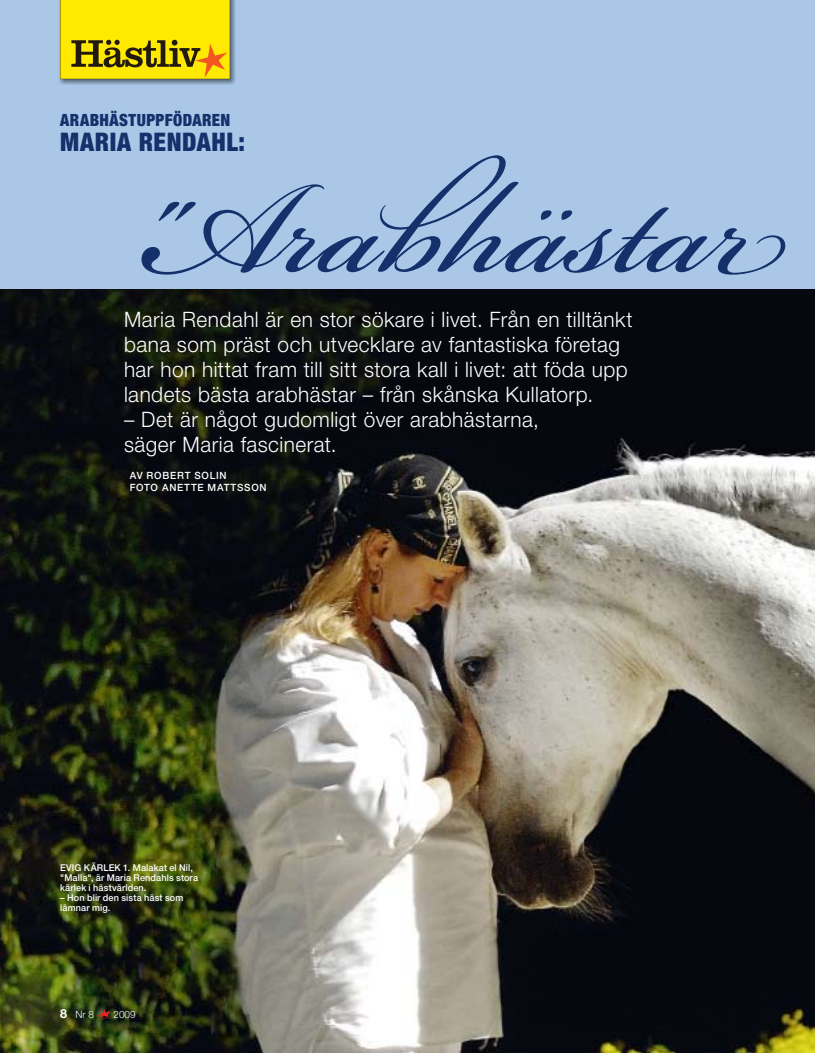
<style>
.page{position:relative;width:815px;height:1053px;background:#fff}
.page>*{position:absolute;margin:0;border:0;box-sizing:border-box;transform-origin:0 0}
.t1{font:203.12px "Bickham Script Pro";color:#15316c}
.t2{font:900 condensed 25.62px "Helvetica Neue LT Std";letter-spacing:.02em;color:#15316c}
.t3{font:300 21.25px/25px "Helvetica Neue LT Std";letter-spacing:.02em;color:#fff}
.t4{font:900 condensed 16.88px "Helvetica Neue LT Std";letter-spacing:.025em;color:#15316c}
.t5{font:500 10px/12.5px "Helvetica Neue LT Std";letter-spacing:.075em;color:#fff}
.t6{font:300 10px "Helvetica Neue LT Std";color:#fff}
.t7{font:500 9.38px/10px "Helvetica Neue LT Std";letter-spacing:.015em;color:#fff}
.s1{font-weight:700;font-size:12.5px}
</style>
<div class="page">
<img style="left:0;top:288px;width:815px;height:764px">
<div style="left:0;top:0;width:815px;height:288px;background:#abc7e8"></div>
<img style="left:59px;top:0;width:177px;height:85px">
<svg style="left:60px;top:0;width:170px;height:79px;background:#e3cc02"></svg>
<svg style="left:98px;top:1009px;width:12px;height:10px"></svg>
<p class="t4" style="left:60px;top:109px;width:172px">ARABHÄSTUPPFÖDAREN</p>
<p class="t2" style="left:60px;top:126px;width:186px">MARIA RENDAHL:</p>
<h1 class="t1" style="left:137px;top:82px;width:647px">"Arabhästar</h1>
<p class="t3" style="left:124px;top:306px;width:510px">Maria rendahl är en stor sökare i livet. från en tilltänkt bana som präst och utvecklare av fantastiska företag har hon hittat fram till sitt stora kall i livet: att föda upp landets bästa arabhästar – från skånska Kullatorp.</p>
<p class="t3" style="left:124px;top:406px;width:417px">– det är något gudomligt över arabhästarna, säger Maria fascinerat.</p>
<p class="t5" style="left:130px;top:468px;width:138px">AV ROBERT SOLIN<br>FOTO ANETTE MATTSSON</p>
<p class="t7" style="left:60px;top:862px;width:139px">EVIG KÄRLEK 1. Malakat el Nil, "Malla", är Maria Rendahls stora kärlek i hästvärlden.</p>
<p class="t7" style="left:60px;top:892px;width:125px">– Hon blir den sista häst som lämnar mig.</p>
<p class="t6" style="left:60px;top:1007px;width:35px"><span class="s1">8</span> Nr 8</p>
<p class="t6" style="left:114px;top:1007px;width:24px">2009</p>
</div>
